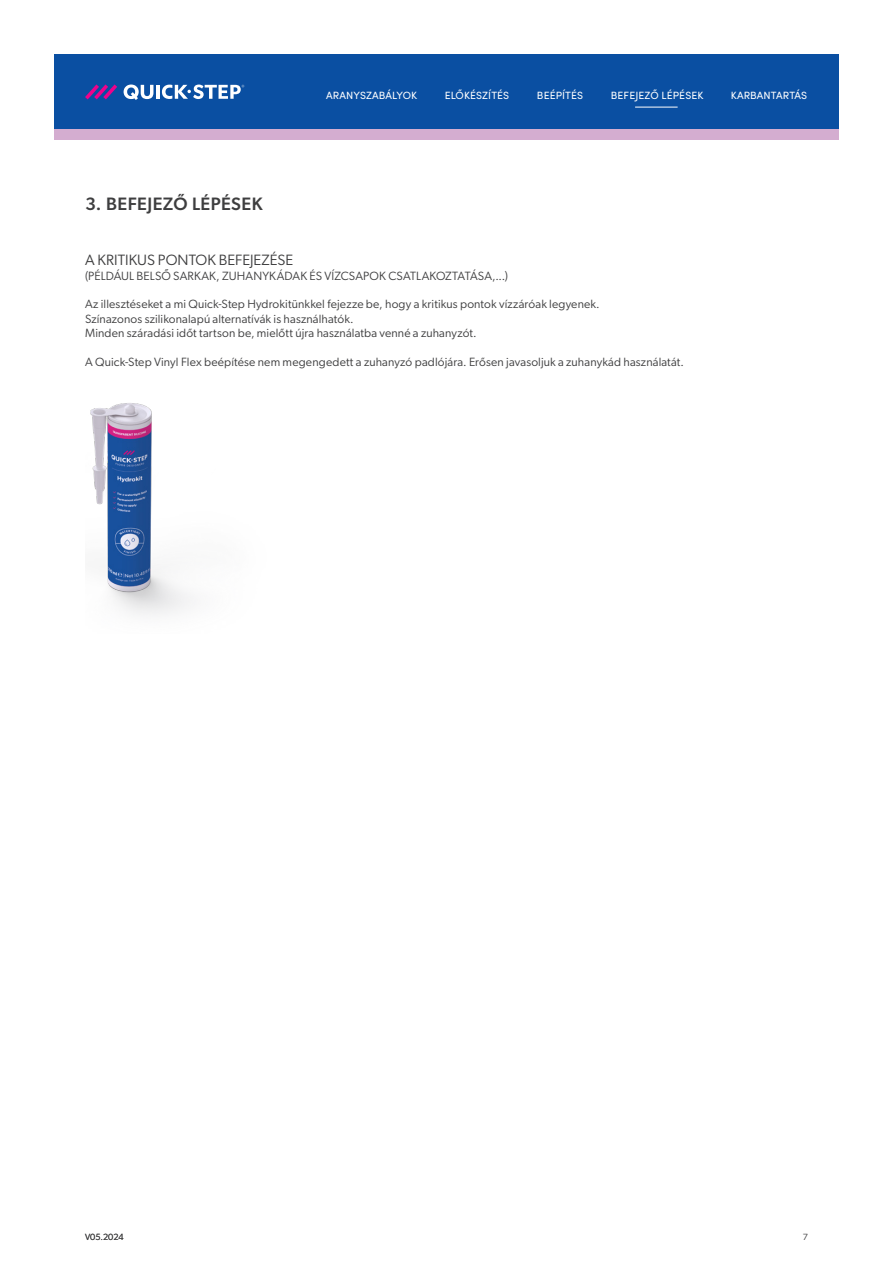
<style>
.page{position:relative;width:893px;height:1263px;background:#fff}
.page>*{position:absolute;margin:0;border:0;box-sizing:border-box;transform-origin:0 0}
.Steps{font:500 18px "Gibson";letter-spacing:.025em;color:#3e3e3f}
.Sub_titel{font:15px "Gibson";letter-spacing:.005em;color:#3e3e3f}
.Body{font:12px "Gibson";letter-spacing:.01em;color:#3e3e3f}
.t1{font:10.5px "Sofia Pro";letter-spacing:.01em;color:#fff}
.t2{font:9px "Gibson";color:#3e3e3f}
</style>
<div class="page">
<div style="left:54px;top:54px;width:785px;height:75px;background:#0a4fa2"></div>
<div style="left:54px;top:129px;width:785px;height:11px;background:#d4add0"></div>
<svg style="left:85px;top:84px;width:32px;height:15px"></svg>
<svg style="left:124px;top:85px;width:29px;height:15px"></svg>
<hr style="left:156px;top:85px;width:4px;height:14px;background:#fff">
<svg style="left:162px;top:85px;width:82px;height:14px"></svg>
<hr style="left:635px;top:107px;width:43px;height:1px;background:#fff">
<img style="left:90px;top:403px;width:102px;height:212px">
<p class="t1" style="left:326px;top:87px;width:92px">ARANYSZABÁLYOK</p>
<p class="t1" style="left:445px;top:87px;width:66px">ELŐKÉSZÍTÉS</p>
<p class="t1" style="left:537px;top:87px;width:48px">BEÉPÍTÉS</p>
<p class="t1" style="left:611px;top:87px;width:94px">BEFEJEZŐ LÉPÉSEK</p>
<p class="t1" style="left:731px;top:87px;width:78px">KARBANTARTÁS</p>
<p class="Steps" style="left:85px;top:193px;width:179px">3. BEFEJEZŐ LÉPÉSEK</p>
<p class="Sub_titel" style="left:85px;top:251px;width:210px">A KRITIKUS PONTOK BEFEJEZÉSE</p>
<p class="Body" style="left:85px;top:268px;width:425px">(PÉLDÁUL BELSŐ SARKAK, ZUHANYKÁDAK ÉS VÍZCSAPOK CSATLAKOZTATÁSA,...)</p>
<p class="Body" style="left:85px;top:297px;width:516px">Az illesztéseket a mi Quick-Step Hydrokitünkkel fejezze be, hogy a kritikus pontok vízzáróak legyenek.</p>
<p class="Body" style="left:85px;top:311px;width:270px">Színazonos szilikonalapú alternatívák is használhatók.</p>
<p class="Body" style="left:85px;top:326px;width:393px">Minden száradási időt tartson be, mielőtt újra használatba venné a zuhanyzót.</p>
<p class="Body" style="left:85px;top:355px;width:600px">A Quick-Step Vinyl Flex beépítése nem megengedett a zuhanyzó padlójára. Erősen javasoljuk a zuhanykád használatát.</p>
<p class="t2" style="left:85px;top:1231px;width:40px">V05.2024</p>
<p class="t2" style="left:803px;top:1231px;width:7px">7</p>
</div>
